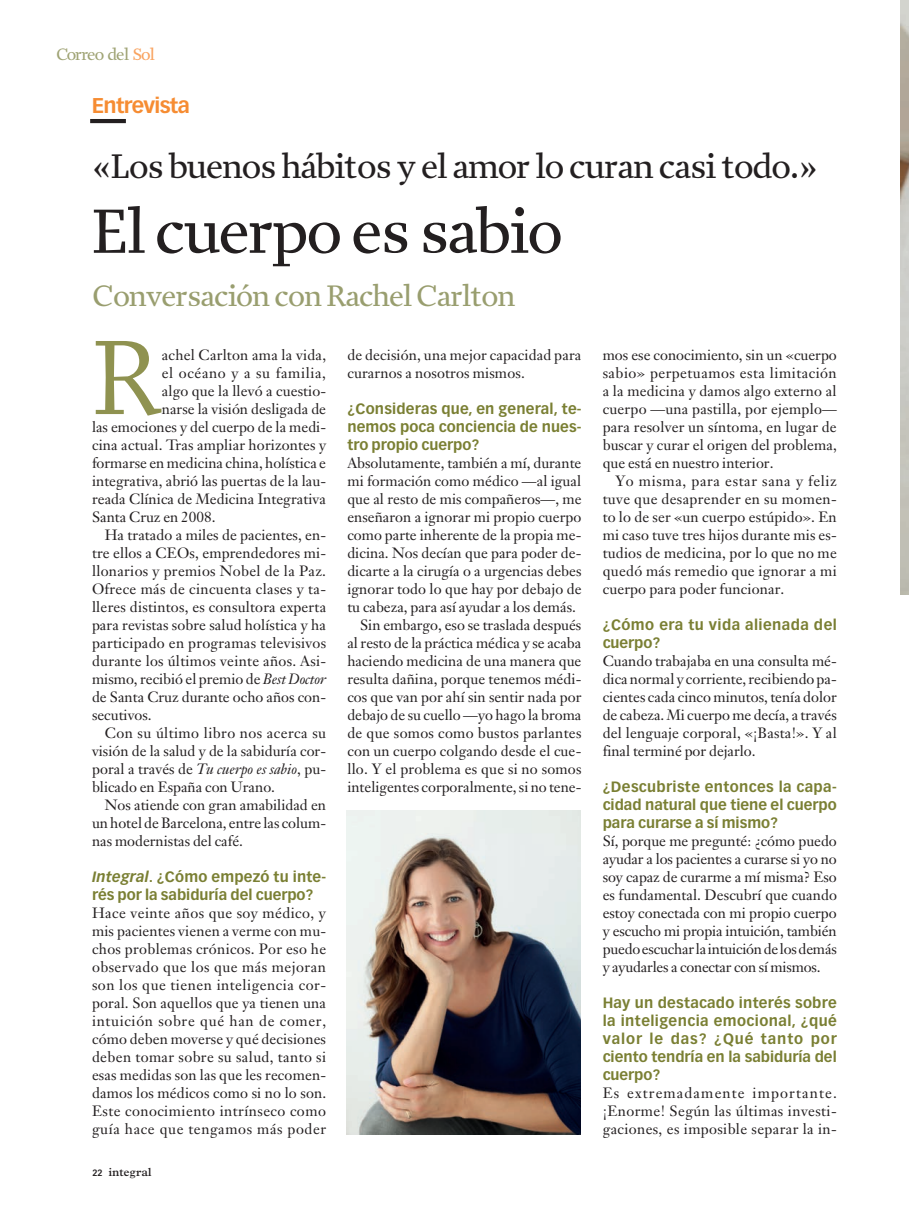
<style>
.page{position:relative;width:909px;height:1224px;background:#fff}
.page>*{position:absolute;margin:0;border:0;box-sizing:border-box;transform-origin:0 0}
.t1{font:106.8px "Prensa";color:#8f9250}
.t2{font:600 63px "Prensa";letter-spacing:-.035em;color:#231f20}
.t3{font:600 34.5px "Prensa";letter-spacing:-.035em;color:#231f20}
.t4{font:600 30px "Prensa";letter-spacing:-.035em;color:#999e6f}
.t5{font:700 21px "Vectora LH";letter-spacing:-.035em;color:#f68c32}
.t6{font:600 16.8px "Prensa";letter-spacing:-.06em;color:#9fa374}
.t7{font:14.7px/18px "Janson Text";letter-spacing:.005em;color:#231f20;text-align:justify}
.t8{font:700 14.7px/18px "Vectora LH";color:#7a7f33;text-align:justify}
.t9{font:700 14.7px/18px "Vectora LH";letter-spacing:.03em;color:#7a7f33}
.t10{font:14.7px "Janson Text";letter-spacing:.03em;color:#231f20}
.t11{font:14.7px "Janson Text";letter-spacing:.04em;color:#231f20}
.t12{font:700 12px "Plantin";letter-spacing:-.03em;color:#231f20}
.s1{color:#f9a360}
.s2{font-style:italic}
.s3{font-family:"Vectora LH";font-size:9px}
</style>
<div class="page">
<hr style="left:90px;top:119px;width:36px;height:4px;background:#231f20">
<img style="left:900px;top:0;width:8px;height:594px">
<img style="left:347px;top:810px;width:233px;height:324px">
<p class="t6" style="left:56px;top:44px;width:100px">Correo del <span class="s1">Sol</span></p>
<h3 class="t5" style="left:92px;top:93px;width:99px">Entrevista</h3>
<h3 class="t3" style="left:92px;top:146px;width:727px">«Los buenos hábitos y el amor lo curan casi todo.»</h3>
<h2 class="t2" style="left:92px;top:194px;width:472px">El cuerpo es sabio</h2>
<h3 class="t4" style="left:93px;top:278px;width:424px">Conversación con Rachel Carlton</h3>
<h1 class="t1" style="left:92px;top:314px;width:71px">R</h1>
<p class="t7" style="left:162px;top:346px;width:166px">achel Carlton ama la vida,</p>
<p class="t11" style="left:162px;top:363px;width:165px">el océano y a su familia,</p>
<p class="t7" style="left:162px;top:382px;width:166px">algo que la llevó a cuestio-</p>
<p class="t7" style="left:162px;top:400px;width:166px">narse la visión desligada de</p>
<p class="t7" style="left:92px;top:418px;width:235px">las emociones y del cuerpo de la medi-</p>
<p class="t7" style="left:92px;top:436px;width:236px">cina actual. Tras ampliar horizontes y</p>
<p class="t7" style="left:92px;top:454px;width:235px">formarse en medicina china, holística e</p>
<p class="t7" style="left:92px;top:472px;width:235px">integrativa, abrió las puertas de la lau-</p>
<p class="t7" style="left:92px;top:490px;width:235px">reada Clínica de Medicina Integrativa</p>
<p class="t7" style="left:92px;top:508px;width:125px">Santa Cruz en 2008.</p>
<p class="t7" style="left:105px;top:526px;width:223px">Ha tratado a miles de pacientes, en-</p>
<p class="t7" style="left:92px;top:544px;width:235px">tre ellos a CEOs, emprendedores mi-</p>
<p class="t7" style="left:92px;top:562px;width:235px">llonarios y premios Nobel de la Paz.</p>
<p class="t7" style="left:92px;top:580px;width:235px">Ofrece más de cincuenta clases y ta-</p>
<p class="t7" style="left:92px;top:598px;width:235px">lleres distintos, es consultora experta</p>
<p class="t7" style="left:92px;top:616px;width:235px">para revistas sobre salud holística y ha</p>
<p class="t7" style="left:92px;top:634px;width:236px">participado en programas televisivos</p>
<p class="t7" style="left:92px;top:652px;width:235px">durante los últimos veinte años. Asi-</p>
<p class="t7" style="left:92px;top:670px;width:235px">mismo, recibió el premio de <span class="s2">Best Doctor</span></p>
<p class="t7" style="left:92px;top:688px;width:235px">de Santa Cruz durante ocho años con-</p>
<p class="t7" style="left:92px;top:706px;width:61px">secutivos.</p>
<p class="t10" style="left:105px;top:723px;width:223px">Con su último libro nos acerca su</p>
<p class="t7" style="left:92px;top:742px;width:235px">visión de la salud y de la sabiduría cor-</p>
<p class="t7" style="left:92px;top:760px;width:235px">poral a través de <span class="s2">Tu cuerpo es sabio</span>, pu-</p>
<p class="t7" style="left:92px;top:778px;width:184px">blicado en España con Urano.</p>
<p class="t7" style="left:105px;top:796px;width:223px">Nos atiende con gran amabilidad en</p>
<p class="t7" style="left:92px;top:814px;width:235px">un hotel de Barcelona, entre las colum-</p>
<p class="t7" style="left:92px;top:832px;width:152px">nas modernistas del café.</p>
<p class="t8" style="left:92px;top:867px;width:235px"><span class="s2">Integral</span>. ¿Cómo empezó tu inte&shy;rés por la sabiduría del cuerpo?</p>
<p class="t7" style="left:92px;top:904px;width:236px">Hace veinte años que soy médico, y mis pacientes vienen a verme con mu&shy;chos problemas crónicos. Por eso he observado que los que más mejoran son los que tienen inteligencia cor&shy;poral. Son aquellos que ya tienen una intuición sobre qué han de comer, cómo deben moverse y qué decisiones deben tomar sobre su salud, tanto si esas medidas son las que les recomen&shy;damos los médicos como si no lo son.<br>Este conocimiento intrínseco como guía hace que tengamos más poder</p>
<p class="t12" style="left:93px;top:1164px;width:61px"><span class="s3">22</span> integral</p>
<p class="t7" style="left:347px;top:345px;width:235px">de decisión, una mejor capacidad para curarnos a nosotros mismos.</p>
<p class="t8" style="left:347px;top:399px;width:235px">¿Consideras que, en general, te&shy;nemos poca conciencia de nues&shy;tro propio cuerpo?</p>
<p class="t7" style="left:347px;top:453px;width:235px">Absolutamente, también a mí, durante</p>
<p class="t7" style="left:347px;top:471px;width:235px">mi formación como médico —al igual</p>
<p class="t7" style="left:347px;top:489px;width:236px">que al resto de mis compañeros—, me</p>
<p class="t7" style="left:347px;top:507px;width:235px">enseñaron a ignorar mi propio cuerpo</p>
<p class="t7" style="left:347px;top:525px;width:235px">como parte inherente de la propia me-</p>
<p class="t7" style="left:347px;top:543px;width:235px">dicina. Nos decían que para poder de-</p>
<p class="t7" style="left:347px;top:561px;width:235px">dicarte a la cirugía o a urgencias debes</p>
<p class="t7" style="left:347px;top:579px;width:236px">ignorar todo lo que hay por debajo de</p>
<p class="t7" style="left:347px;top:597px;width:230px">tu cabeza, para así ayudar a los demás.</p>
<p class="t7" style="left:360px;top:615px;width:223px">Sin embargo, eso se traslada después</p>
<p class="t7" style="left:347px;top:633px;width:235px">al resto de la práctica médica y se acaba</p>
<p class="t7" style="left:347px;top:651px;width:235px">haciendo medicina de una manera que</p>
<p class="t7" style="left:347px;top:669px;width:235px">resulta dañina, porque tenemos médi-</p>
<p class="t7" style="left:347px;top:687px;width:235px">cos que van por ahí sin sentir nada por</p>
<p class="t7" style="left:347px;top:705px;width:235px">debajo de su cuello —yo hago la broma</p>
<p class="t7" style="left:347px;top:723px;width:235px">de que somos como bustos parlantes</p>
<p class="t7" style="left:347px;top:741px;width:235px">con un cuerpo colgando desde el cue-</p>
<p class="t7" style="left:347px;top:759px;width:235px">llo. Y el problema es que si no somos</p>
<p class="t7" style="left:347px;top:777px;width:235px">inteligentes corporalmente, si no tene-</p>
<p class="t7" style="left:602px;top:345px;width:235px">mos ese conocimiento, sin un «cuerpo sabio» perpetuamos esta limitación a la medicina y damos algo externo al cuerpo —una pastilla, por ejemplo— para resolver un síntoma, en lugar de buscar y curar el origen del problema, que está en nuestro interior.</p>
<p class="t7" style="left:602px;top:471px;width:235px;text-indent:13px">Yo misma, para estar sana y feliz tuve que desaprender en su momen&shy;to lo de ser «un cuerpo estúpido». En mi caso tuve tres hijos durante mis es&shy;tudios de medicina, por lo que no me quedó más remedio que ignorar a mi cuerpo para poder funcionar.</p>
<p class="t9" style="left:602px;top:615px;width:235px">¿Cómo era tu vida alienada del cuerpo?</p>
<p class="t7" style="left:602px;top:651px;width:235px">Cuando trabajaba en una consulta mé&shy;dica normal y corriente, recibiendo pa&shy;cientes cada cinco minutos, tenía dolor de cabeza. Mi cuerpo me decía, a través del lenguaje corporal, «¡Basta!». Y al final terminé por dejarlo.</p>
<p class="t8" style="left:602px;top:777px;width:235px">¿Descubriste entonces la capa&shy;cidad natural que tiene el cuerpo para curarse a sí mismo?</p>
<p class="t7" style="left:602px;top:831px;width:236px">Sí, porque me pregunté: ¿cómo puedo ayudar a los pacientes a curarse si yo no soy capaz de curarme a mí misma? Eso es fundamental. Descubrí que cuando estoy conectada con mi propio cuerpo y escucho mi propia intuición, también puedo escuchar la intuición de los demás y ayudarles a conectar con sí mismos.</p>
<p class="t8" style="left:602px;top:993px;width:235px">Hay un destacado interés sobre la inteligencia emocional, ¿qué valor le das? ¿Qué tanto por ciento tendría en la sabiduría del cuerpo?</p>
<p class="t7" style="left:602px;top:1083px;width:235px">Es extremadamente importante. ¡Enorme! Según las últimas investi&shy;gaciones, es imposible separar la in-</p>
</div>
